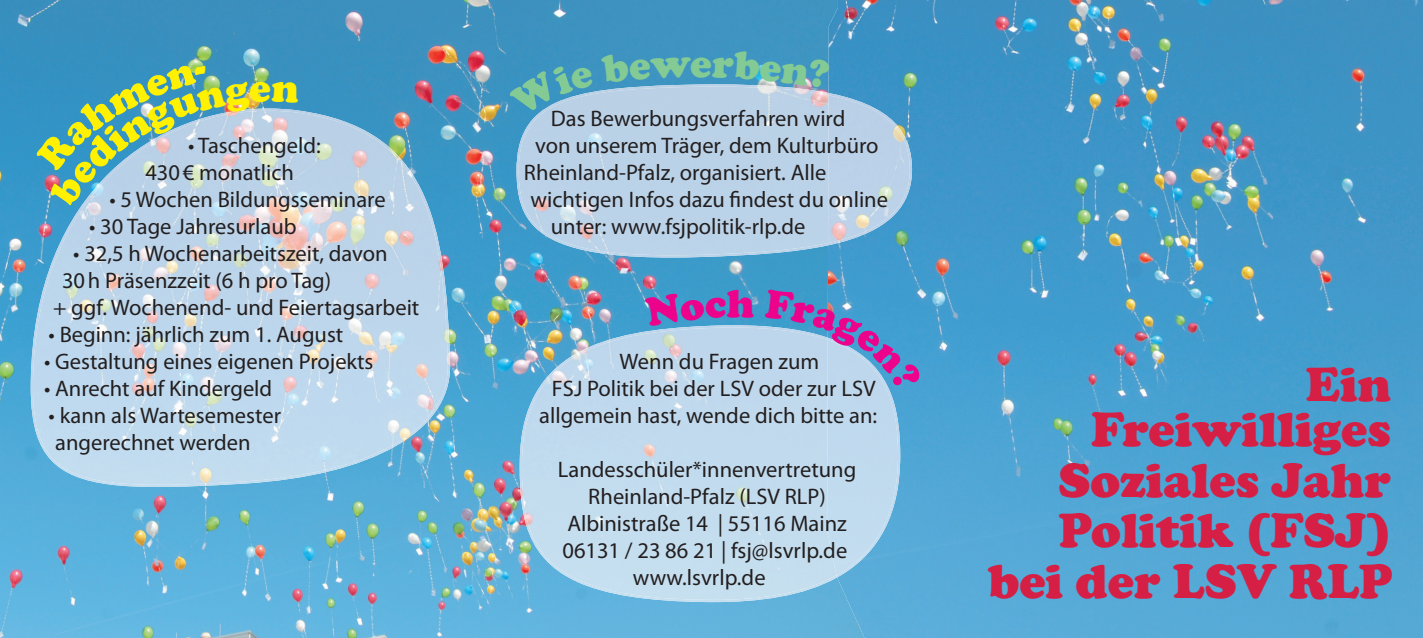
<style>
.page{position:relative;width:1423px;height:638px;background:#fff}
.page>*{position:absolute;margin:0;border:0;box-sizing:border-box;transform-origin:0 0}
.t1{font:900 49.5px/50.4px "Cooper";color:#d61f45;text-align:right}
.t2{font:900 40.5px "Cooper";color:#ed028c}
.t3{font:22.5px/27px "Myriad Pro";color:#231f20}
</style>
<div class="page">
<img style="left:0;top:0;width:827px;height:638px">
<img style="left:827px;top:0;width:595px;height:638px">
<img style="left:31px;top:108px;width:419px;height:379px">
<img style="left:516px;top:84px;width:312px;height:173px">
<img style="left:828px;top:93px;width:84px;height:152px">
<img style="left:519px;top:325px;width:318px;height:277px">
<img style="left:827px;top:392px;width:73px;height:185px">
<svg style="left:35px;top:64px;width:264px;height:144px"></svg>
<svg style="left:508px;top:65px;width:86px;height:51px"></svg>
<svg style="left:601px;top:51px;width:229px;height:38px"></svg>
<svg style="left:645px;top:293px;width:81px;height:33px"></svg>
<svg style="left:765px;top:290px;width:157px;height:102px"></svg>
<p class="t3" style="left:145px;top:131px;width:177px;text-indent:43px">• Taschengeld:<br>430 € monatlich</p>
<p class="t3" style="left:109px;top:185px;width:278px">• 5 Wochen Bildungsseminare</p>
<p class="t3" style="left:89px;top:212px;width:209px">• 30 Tage Jahresurlaub</p>
<p class="t3" style="left:73px;top:239px;width:316px">• 32,5 h Wochenarbeitszeit, davon</p>
<p class="t3" style="left:62px;top:266px;width:271px">30 h Präsenzzeit (6 h pro Tag)</p>
<p class="t3" style="left:53px;top:293px;width:368px">+ ggf. Wochenend- und Feiertagsarbeit</p>
<p class="t3" style="left:49px;top:320px;width:296px">• Beginn: jährlich zum 1. August</p>
<p class="t3" style="left:44px;top:347px;width:331px">• Gestaltung eines eigenen Projekts</p>
<p class="t3" style="left:44px;top:374px;width:230px">• Anrecht auf Kindergeld</p>
<p class="t3" style="left:55px;top:401px;width:227px;text-indent:-7px">• kann als Wartesemester angerechnet werden</p>
<p class="t3" style="left:551px;top:104px;width:296px">Das Bewerbungsverfahren wird</p>
<p class="t3" style="left:535px;top:131px;width:345px">von unserem Träger, dem Kulturbüro</p>
<p class="t3" style="left:524px;top:158px;width:304px">Rheinland-Pfalz, organisiert. Alle</p>
<p class="t3" style="left:530px;top:185px;width:359px">wichtigen Infos dazu findest du online</p>
<p class="t3" style="left:551px;top:212px;width:256px">unter: www.fsjpolitik-rlp.de</p>
<h2 class="t2" style="left:727px;top:279px;width:29px">h</h2>
<p class="t3" style="left:619px;top:347px;width:201px">Wenn du Fragen zum</p>
<p class="t3" style="left:552px;top:374px;width:325px">FSJ Politik bei der LSV oder zur LSV</p>
<p class="t3" style="left:539px;top:401px;width:339px">allgemein hast, wende dich bitte an:</p>
<p class="t3" style="left:558px;top:455px;width:300px">Landesschüler*innenvertretung</p>
<p class="t3" style="left:588px;top:482px;width:239px">Rheinland-Pfalz (LSV RLP)</p>
<p class="t3" style="left:567px;top:509px;width:281px">Albinistraße 14 | 55116 Mainz</p>
<p class="t3" style="left:562px;top:536px;width:286px">06131 / 23 86 21 | fsj@lsvrlp.de</p>
<p class="t3" style="left:633px;top:563px;width:134px">www.lsvrlp.de</p>
<h1 class="t1" style="left:1305px;top:359px;width:87px">Ein</h1>
<h1 class="t1" style="left:1058px;top:405px;width:334px">Freiwilliges<br>Soziales Jahr</h1>
<h1 class="t1" style="left:1058px;top:505px;width:334px">Politik (FSJ)</h1>
<h1 class="t1" style="left:988px;top:556px;width:406px">bei der LSV RLP</h1>
</div>
